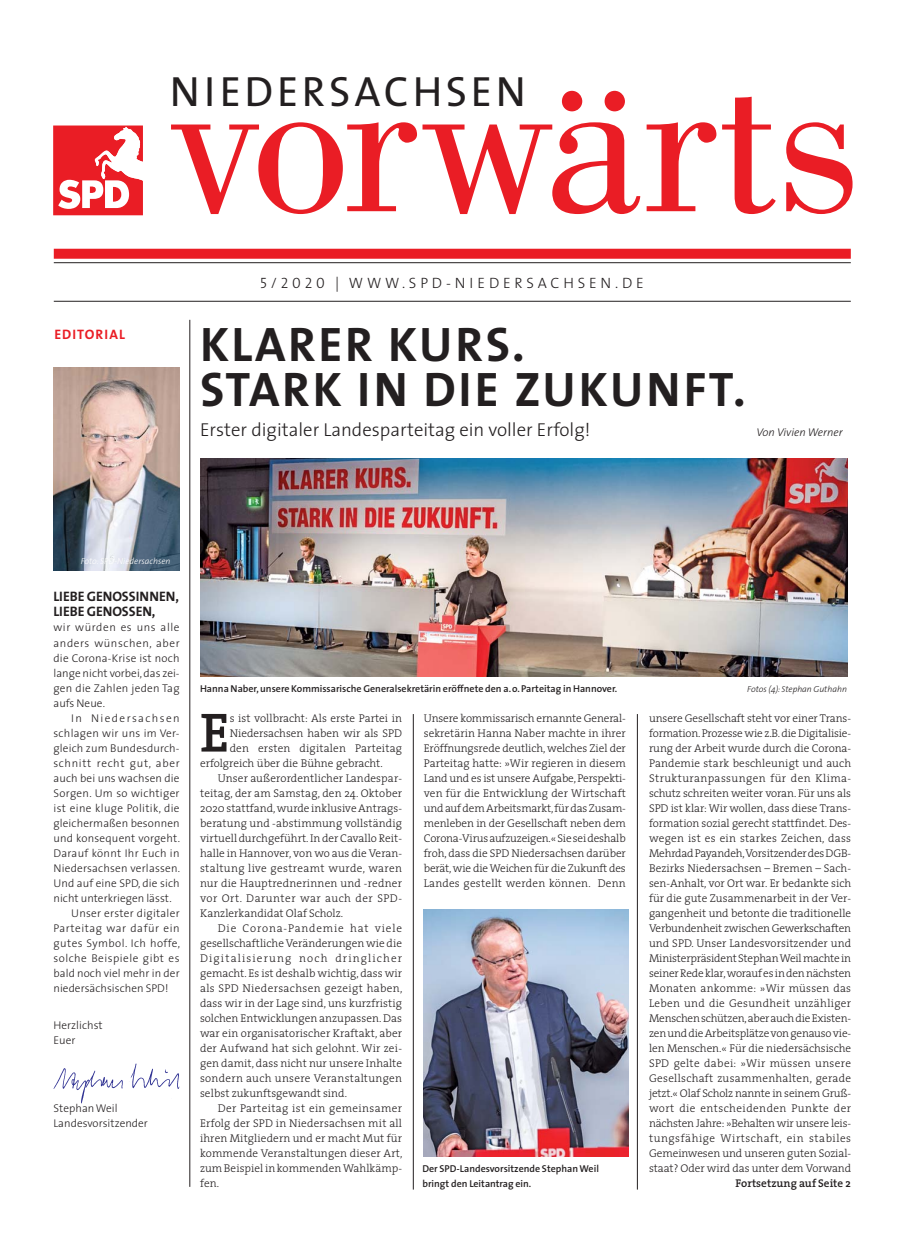
<style>
.page{position:relative;width:904px;height:1241px;background:#fff}
.page>*{position:absolute;margin:0;border:0;box-sizing:border-box;transform-origin:0 0}
.t1{font:600 55.75px "The Serif";color:#231f20}
.t2{font:48.75px/45px "The Sans Bold Caps";letter-spacing:.05em;color:#231f20}
.t3{font:42.5px "The Sans";letter-spacing:.085em;color:#231f20}
.t4{font:300 18.75px "The Sans";color:#231f20}
.t5{font:15px "The Sans Light Caps";letter-spacing:.255em;color:#231f20}
.t6{font:700 13.75px/15px "The Sans";letter-spacing:-.005em;color:#231f20}
.t7{font:700 13.75px "The Sans";letter-spacing:.08em;color:#ea1d25}
.t8{font:300 11.25px/15px "The Serif";letter-spacing:.01em;color:#231f20;text-align:justify}
.t9{font:300 11.25px/15px "The Sans";letter-spacing:.015em;color:#231f20}
.t10{font:300 11.25px "The Serif";letter-spacing:.03em;color:#231f20}
.t11{font:300 11.25px "The Sans";letter-spacing:.045em;color:#231f20}
.t12{font:300 11.25px "The Serif";letter-spacing:.1em;color:#231f20}
.t13{font:300 11.25px "The Serif";letter-spacing:.045em;color:#231f20}
.t14{font:300 11.25px "The Serif";letter-spacing:.075em;color:#231f20}
.t15{font:300 11.25px "The Sans";letter-spacing:.035em;color:#231f20}
.t16{font:300 11.25px "The Sans";letter-spacing:.06em;color:#231f20}
.t17{font:600 11.25px "The Serif";letter-spacing:.005em;color:#231f20}
.t18{font:300 11.25px "The Sans";letter-spacing:.125em;color:#231f20}
.t19{font:italic 300 11.25px "The Sans";color:#231f20}
.t20{font:600 10px/15px "The Sans";color:#231f20}
.t21{font:italic 300 8.75px "The Sans";color:#231f20}
.t22{font:italic 300 8.75px "The Sans";color:#fff}
</style>
<div class="page">
<svg style="left:171px;top:91px;width:681px;height:123px"></svg>
<hr style="left:54px;top:262px;width:796px;height:1px;background:#231f20">
<hr style="left:54px;top:301px;width:796px;height:1px;background:#231f20">
<div style="left:54px;top:249px;width:796px;height:10px;background:#ea1d25"></div>
<hr style="left:190px;top:320px;width:1px;height:866px;background:#231f20">
<hr style="left:413px;top:714px;width:1px;height:475px;background:#231f20">
<hr style="left:637px;top:714px;width:1px;height:475px;background:#231f20">
<img style="left:53px;top:1063px;width:127px;height:40px">
<svg style="left:53px;top:125px;width:90px;height:90px"></svg>
<img style="left:54px;top:367px;width:125px;height:203px">
<img style="left:200px;top:458px;width:647px;height:218px">
<img style="left:424px;top:909px;width:204px;height:247px">
<h3 class="t3" style="left:170px;top:75px;width:358px">NIEDERSACHSEN</h3>
<p class="t7" style="left:54px;top:327px;width:72px">EDITORIAL</p>
<h3 class="t5" style="left:260px;top:273px;width:385px">5/2020 | WWW.SPD-NIEDERSACHSEN.DE</h3>
<h2 class="t2" style="left:200px;top:322px;width:547px">KLARER KURS.<br>STARK IN DIE ZUKUNFT.</h2>
<h3 class="t4" style="left:200px;top:422px;width:392px">Erster digitaler Landesparteitag ein voller Erfolg!</h3>
<p class="t19" style="left:756px;top:428px;width:88px">Von Vivien Werner</p>
<p class="t22" style="left:81px;top:557px;width:91px">Foto: SPD-Niedersachsen</p>
<p class="t6" style="left:53px;top:589px;width:127px">LIEBE GENOSSINNEN,<br>LIEBE GENOSSEN,</p>
<p class="t9" style="left:53px;top:621px;width:128px;text-align:justify">wir würden es uns alle anders wünschen, aber die Corona-Krise ist noch lange nicht vorbei, das zei&shy;gen die Zahlen jeden Tag aufs Neue.</p>
<p class="t18" style="left:71px;top:713px;width:110px">In Niedersachsen</p>
<p class="t9" style="left:53px;top:726px;width:128px">schlagen wir uns im Ver-</p>
<p class="t9" style="left:53px;top:741px;width:128px">gleich zum Bundesdurch-</p>
<p class="t16" style="left:53px;top:758px;width:128px">schnitt recht gut, aber</p>
<p class="t9" style="left:53px;top:771px;width:128px">auch bei uns wachsen die</p>
<p class="t9" style="left:53px;top:786px;width:128px">Sorgen. Um so wichtiger</p>
<p class="t9" style="left:53px;top:801px;width:128px">ist eine kluge Politik, die</p>
<p class="t9" style="left:53px;top:816px;width:128px">gleichermaßen besonnen</p>
<p class="t9" style="left:53px;top:831px;width:128px">und konsequent vorgeht.</p>
<p class="t9" style="left:53px;top:846px;width:128px">Darauf könnt Ihr Euch in</p>
<p class="t9" style="left:53px;top:861px;width:128px">Niedersachsen verlassen.</p>
<p class="t9" style="left:53px;top:876px;width:128px">Und auf eine SPD, die sich</p>
<p class="t9" style="left:53px;top:891px;width:120px">nicht unterkriegen lässt.</p>
<p class="t9" style="left:71px;top:906px;width:110px">Unser erster digitaler</p>
<p class="t11" style="left:53px;top:923px;width:128px">Parteitag war dafür ein</p>
<p class="t15" style="left:53px;top:938px;width:128px">gutes Symbol. Ich hoffe,</p>
<p class="t11" style="left:53px;top:953px;width:128px">solche Beispiele gibt es</p>
<p class="t9" style="left:53px;top:966px;width:128px">bald noch viel mehr in der</p>
<p class="t9" style="left:53px;top:981px;width:116px">niedersächsischen SPD!</p>
<p class="t9" style="left:53px;top:1018px;width:51px">Herzlichst<br>Euer</p>
<p class="t9" style="left:53px;top:1101px;width:96px">Stephan Weil<br>Landesvorsitzender</p>
<p class="t20" style="left:200px;top:681px;width:419px">Hanna Naber, unsere Kommissarische Generalsekretärin eröffnete den a. o. Parteitag in Hannover.</p>
<p class="t21" style="left:747px;top:685px;width:101px">Fotos (4): Stephan Guthahn</p>
<h1 class="t1" style="left:200px;top:705px;width:31px">E</h1>
<p class="t8" style="left:230px;top:710px;width:174px">s ist vollbracht: Als erste Partei in</p>
<p class="t8" style="left:230px;top:725px;width:174px">Niedersachsen haben wir als SPD</p>
<p class="t8" style="left:230px;top:740px;width:174px">den ersten digitalen Parteitag</p>
<p class="t8" style="left:200px;top:755px;width:184px">erfolgreich über die Bühne gebracht.</p>
<p class="t8" style="left:218px;top:770px;width:186px">Unser außerordentlicher Landespar-</p>
<p class="t8" style="left:200px;top:785px;width:203px">teitag, der am Samstag, den 24. Oktober</p>
<p class="t8" style="left:200px;top:800px;width:203px">2020 stattfand, wurde inklusive Antrags-</p>
<p class="t8" style="left:200px;top:815px;width:203px">beratung und -abstimmung vollständig</p>
<p class="t8" style="left:200px;top:830px;width:203px">virtuell durchgeführt. In der Cavallo Reit-</p>
<p class="t8" style="left:200px;top:845px;width:203px">halle in Hannover, von wo aus die Veran-</p>
<p class="t10" style="left:200px;top:862px;width:203px">staltung live gestreamt wurde, waren</p>
<p class="t8" style="left:200px;top:875px;width:203px">nur die Hauptrednerinnen und -redner</p>
<p class="t13" style="left:200px;top:892px;width:203px">vor Ort. Darunter war auch der SPD-</p>
<p class="t8" style="left:200px;top:905px;width:145px">Kanzlerkandidat Olaf Scholz.</p>
<p class="t14" style="left:218px;top:922px;width:186px">Die Corona-Pandemie hat viele</p>
<p class="t8" style="left:200px;top:935px;width:203px">gesellschaftliche Veränderungen wie die</p>
<p class="t12" style="left:200px;top:952px;width:203px">Digitali sierung noch dringlicher</p>
<p class="t8" style="left:200px;top:965px;width:203px">ge macht. Es ist deshalb wichtig, dass wir</p>
<p class="t10" style="left:200px;top:982px;width:204px">als SPD Niedersachsen gezeigt haben,</p>
<p class="t8" style="left:200px;top:995px;width:203px">dass wir in der Lage sind, uns kurzfristig</p>
<p class="t8" style="left:200px;top:1010px;width:203px">solchen Entwicklungen anzupassen. Das</p>
<p class="t8" style="left:200px;top:1025px;width:203px">war ein organisatorischer Kraftakt, aber</p>
<p class="t8" style="left:200px;top:1040px;width:203px">der Aufwand hat sich gelohnt. Wir zei-</p>
<p class="t8" style="left:200px;top:1055px;width:203px">gen damit, dass nicht nur unsere Inhalte</p>
<p class="t8" style="left:200px;top:1070px;width:203px">sondern auch unsere Veranstaltungen</p>
<p class="t8" style="left:200px;top:1085px;width:148px">selbst zukunftsgewandt sind.</p>
<p class="t10" style="left:218px;top:1102px;width:186px">Der Parteitag ist ein gemeinsamer</p>
<p class="t8" style="left:200px;top:1115px;width:203px">Erfolg der SPD in Niedersachsen mit all</p>
<p class="t8" style="left:200px;top:1130px;width:203px">ihren Mitgliedern und er macht Mut für</p>
<p class="t8" style="left:200px;top:1145px;width:204px">kommende Veranstaltungen dieser Art,</p>
<p class="t8" style="left:200px;top:1160px;width:203px">zum Beispiel in kommenden Wahlkämp-</p>
<p class="t8" style="left:200px;top:1175px;width:20px">fen.</p>
<p class="t8" style="left:424px;top:710px;width:204px">Unsere kommissarisch ernannte General&shy;sekretärin Hanna Naber machte in ihrer Eröffnungsrede deutlich, welches Ziel der Parteitag hatte: »Wir regieren in diesem Land und es ist unsere Aufgabe, Perspekti&shy;ven für die Entwicklung der Wirtschaft und auf dem Arbeitsmarkt, für das Zusam&shy;menleben in der Gesellschaft neben dem Corona-Virus aufzuzeigen.« Sie sei deshalb froh, dass die SPD Niedersachsen darüber berät, wie die Weichen für die Zukunft des Landes gestellt werden können. Denn</p>
<p class="t8" style="left:649px;top:710px;width:204px">unsere Gesellschaft steht vor einer Trans&shy;formation. Prozesse wie z.B. die Digitalisie&shy;rung der Arbeit wurde durch die Corona-Pandemie stark beschleunigt und auch Strukturanpassungen für den Klima&shy;schutz schreiten weiter voran. Für uns als SPD ist klar: Wir wollen, dass diese Trans&shy;formation sozial gerecht stattfindet. Des&shy;wegen ist es ein starkes Zeichen, dass Mehrdad Payandeh, Vorsitzender des DGB-Bezirks Niedersachsen – Bremen – Sach&shy;sen-Anhalt, vor Ort war. Er bedankte sich für die gute Zusammenarbeit in der Ver&shy;gangenheit und betonte die traditionelle Verbundenheit zwischen Gewerkschaften und SPD. Unser Landesvorsitzender und Ministerpräsident Stephan Weil machte in seiner Rede klar, worauf es in den nächsten Monaten ankomme: »Wir müssen das Leben und die Gesundheit unzähliger Menschen schützen, aber auch die Existen&shy;zen und die Arbeitsplätze von genauso vie&shy;len Menschen.« Für die niedersächsische SPD gelte dabei: »Wir müssen unsere Gesellschaft zusammenhalten, gerade jetzt.« Olaf Scholz nannte in seinem Gruß&shy;wort die entscheidenden Punkte der nächs ten Jahre: »Behalten wir unsere leis&shy;tungsfähige Wirtschaft, ein stabiles Gemeinwesen und unseren guten Sozial&shy;staat? Oder wird das unter dem Vorwand</p>
<p class="t20" style="left:422px;top:1161px;width:178px">Der SPD-Landesvorsitzende Stephan Weil bringt den Leitantrag ein.</p>
<p class="t17" style="left:735px;top:1177px;width:117px">Fortsetzung auf Seite 2</p>
</div>
